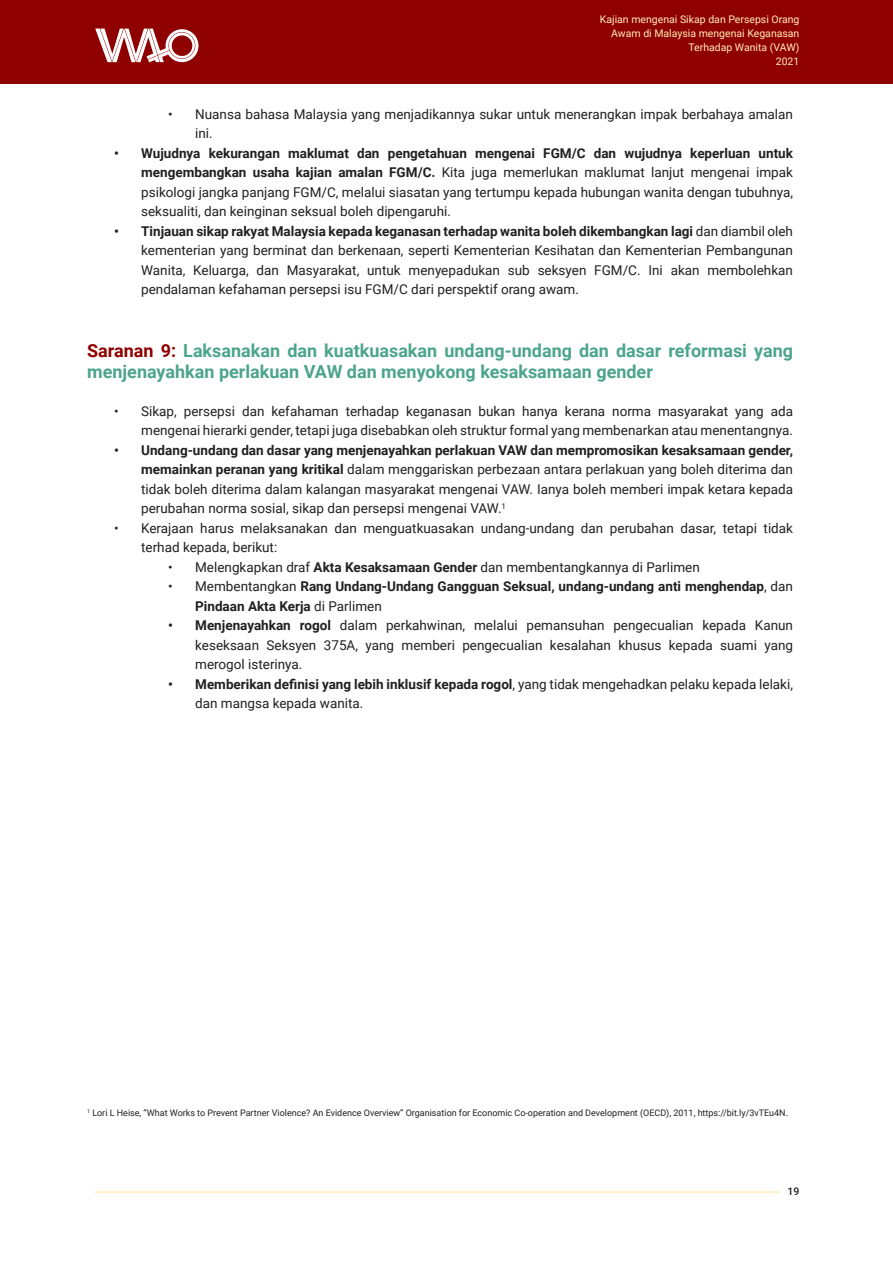
<style>
.page{position:relative;width:893px;height:1263px;background:#fff}
.page>*{position:absolute;margin:0;border:0;box-sizing:border-box;transform-origin:0 0}
.heading_2{font:700 18px/21px "Roboto";color:#4ca58b}
.t1{font:13.5px/19.5px "Roboto";color:#231f20;text-align:justify}
.t2{font:700 13.5px/19.5px "Roboto";color:#231f20}
.t3{font:10.5px/14.1px "Roboto";color:#ffedba;text-align:right}
.t4{font:500 10.5px "Roboto";color:#231f20}
.Footnote{font:9px "Roboto";color:#231f20}
.s1{font-weight:700}
.s2{color:#8f0000}
.s3{font-weight:400}
</style>
<div class="page">
<hr style="left:95px;top:1191px;width:685px;height:2px;background:#ffedba">
<div style="left:0;top:0;width:893px;height:84px;background:#8f0000"></div>
<svg style="left:95px;top:29px;width:103px;height:33px"></svg>
<p class="t3" style="left:600px;top:12px;width:201px">Kajian mengenai Sikap dan Persepsi Orang<br>Awam di Malaysia mengenai Keganasan<br>Terhadap Wanita (VAW)<br>2021</p>
<p class="t1" style="left:195px;top:104px;width:599px;text-indent:-27px">• Nuansa bahasa Malaysia yang menjadikannya sukar untuk menerangkan impak berbahaya amalan ini.</p>
<p class="t1" style="left:141px;top:143px;width:653px;text-indent:-27px"><span class="s1">• Wujudnya kekurangan maklumat dan pengetahuan mengenai FGM/C dan wujudnya keperluan untuk mengembangkan usaha kajian amalan FGM/C.</span> Kita juga memerlukan maklumat lanjut mengenai impak psikologi jangka panjang FGM/C, melalui siasatan yang tertumpu kepada hubungan wanita dengan tubuhnya, seksualiti, dan keinginan seksual boleh dipengaruhi.</p>
<p class="t1" style="left:141px;top:221px;width:653px;text-indent:-27px"><span class="s1">• Tinjauan sikap rakyat Malaysia kepada keganasan terhadap wanita boleh dikembangkan lagi</span> dan diambil oleh kementerian yang berminat dan berkenaan, seperti Kementerian Kesihatan dan Kementerian Pembangunan Wanita, Keluarga, dan Masyarakat, untuk menyepadukan sub seksyen FGM/C. Ini akan membolehkan pendalaman kefahaman persepsi isu FGM/C dari perspektif orang awam.</p>
<p class="heading_2" style="left:87px;top:339px;width:707px"><span class="s2">Saranan 9:</span> Laksanakan dan kuatkuasakan undang-undang dan dasar reformasi yang menjenayahkan perlakuan VAW dan menyokong kesaksamaan gender</p>
<p class="t1" style="left:114px;top:401px;width:680px;text-align:right">• Sikap, persepsi dan kefahaman terhadap keganasan bukan hanya kerana norma masyarakat yang ada mengenai hierarki gender, tetapi juga disebabkan oleh struktur formal yang membenarkan atau menentangnya.</p>
<p class="t1" style="left:141px;top:440px;width:653px;text-indent:-27px"><span class="s1">• Undang-undang dan dasar yang menjenayahkan perlakuan VAW dan mempromosikan kesaksamaan gender, memainkan peranan yang kritikal</span> dalam menggariskan perbezaan antara perlakuan yang boleh diterima dan tidak boleh diterima dalam kalangan masyarakat mengenai VAW. Ianya boleh memberi impak ketara kepada perubahan norma sosial, sikap dan persepsi mengenai VAW.<sup>1</sup></p>
<p class="t1" style="left:141px;top:518px;width:653px;text-indent:-27px">• Kerajaan harus melaksanakan dan menguatkuasakan undang-undang dan perubahan dasar, tetapi tidak terhad kepada, berikut:</p>
<p class="t1" style="left:168px;top:557px;width:533px">• Melengkapkan draf <span class="s1">Akta Kesaksamaan Gender</span> dan membentangkannya di Parlimen</p>
<p class="t2" style="left:195px;top:576px;width:599px;text-indent:-27px"><span class="s3">• Membentangkan</span> Rang Undang-Undang Gangguan Seksual, undang-undang anti menghendap<span class="s3">, dan<br></span>Pindaan Akta Kerja <span class="s3">di Parlimen</span></p>
<p class="t1" style="left:195px;top:615px;width:599px;text-indent:-27px"><span class="s1">• Menjenayahkan rogol</span> dalam perkahwinan, melalui pemansuhan pengecualian kepada Kanun keseksaan Seksyen 375A, yang memberi pengecualian kesalahan khusus kepada suami yang merogol isterinya.</p>
<p class="t1" style="left:195px;top:674px;width:599px;text-indent:-27px"><span class="s1">• Memberikan definisi yang lebih inklusif kepada rogol</span>, yang tidak mengehadkan pelaku kepada lelaki, dan mangsa kepada wanita.</p>
<p class="Footnote" style="left:87px;top:1107px;width:702px"><sup>1</sup> Lori L Heise, “What Works to Prevent Partner Violence? An Evidence Overview” Organisation for Economic Co-operation and Development (OECD), 2011, https://bit.ly/3vTEu4N.</p>
<p class="t4" style="left:787px;top:1184px;width:13px">19</p>
</div>
